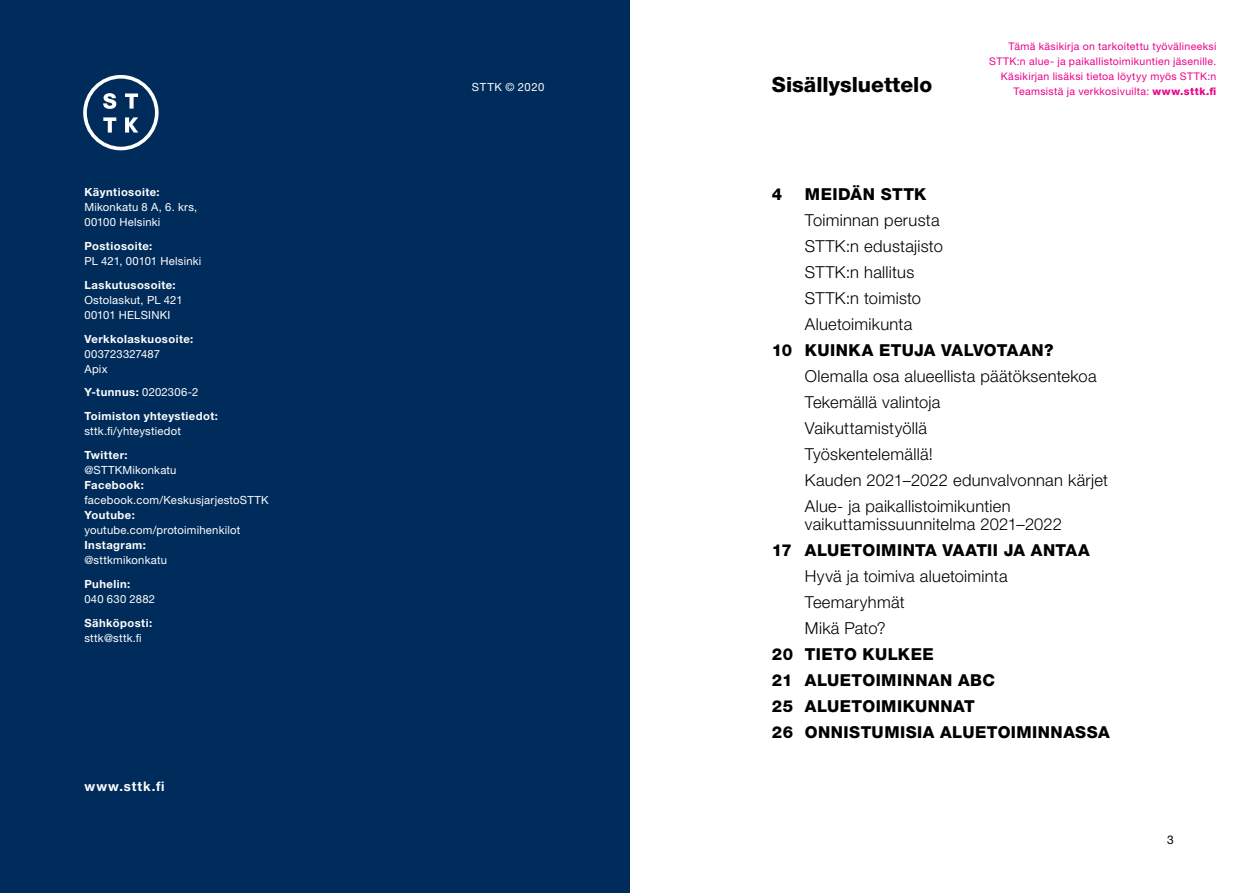
<style>
.page{position:relative;width:1259px;height:893px;background:#fff}
.page>*{position:absolute;margin:0;border:0;box-sizing:border-box;transform-origin:0 0}
.t1{font:800 21px "Helvetica Neue LT Std";color:#000}
.t2{font:300 16.5px/26px "Helvetica Neue LT Std";letter-spacing:.015em;color:#000}
.t3{font:800 16.5px/26px "Helvetica Neue LT Std";letter-spacing:.025em;color:#000}
.t4{font:700 13.2px "Helvetica Neue LT Std";letter-spacing:.075em;color:#fff}
.t5{font:12px "Helvetica Neue LT Std";color:#000}
.t6{font:11.25px/15px "Helvetica Neue LT Std";letter-spacing:.02em;color:#fff}
.t7{font:700 11.25px/23.9px "Helvetica Neue LT Std";letter-spacing:.04em;color:#fff}
.t8{font:11.25px "Helvetica Neue LT Std";letter-spacing:.055em;color:#fff}
.t9{font:10.5px/15px "Helvetica Neue LT Std";letter-spacing:.03em;color:#ec008c;text-align:right}
.s1{font-weight:400}
.s2{font-weight:800}
</style>
<div class="page">
<div style="left:0;top:0;width:629px;height:893px;background:#002c5b"></div>
<svg style="left:83px;top:75px;width:76px;height:75px"></svg>
<p class="t7" style="left:84px;top:180px;width:77px">Käyntiosoite:</p>
<p class="t6" style="left:84px;top:199px;width:114px">Mikonkatu 8 A, 6. krs,<br>00100 Helsinki</p>
<p class="t7" style="left:84px;top:234px;width:69px">Postiosoite:</p>
<p class="t6" style="left:84px;top:253px;width:118px">PL 421, 00101 Helsinki</p>
<p class="t7" style="left:84px;top:273px;width:93px">Laskutusosoite:</p>
<p class="t6" style="left:84px;top:292px;width:100px">Ostolaskut, PL 421<br>00101 HELSINKI</p>
<p class="t7" style="left:84px;top:326px;width:110px">Verkkolaskuosoite:</p>
<p class="t6" style="left:84px;top:346px;width:77px">003723327487<br>Apix</p>
<p class="t7" style="left:84px;top:380px;width:135px">Y-tunnus: <span class="s1">0202306-2<br></span>Toimiston yhteystiedot:</p>
<p class="t6" style="left:84px;top:424px;width:98px">sttk.fi/yhteystiedot</p>
<p class="t7" style="left:84px;top:443px;width:45px">Twitter:</p>
<p class="t6" style="left:84px;top:462px;width:94px">@STTKMikonkatu</p>
<p class="t7" style="left:84px;top:473px;width:61px">Facebook:</p>
<p class="t6" style="left:84px;top:492px;width:186px">facebook.com/KeskusjarjestoSTTK</p>
<p class="t7" style="left:84px;top:503px;width:52px">Youtube:</p>
<p class="t6" style="left:84px;top:522px;width:157px">youtube.com/protoimihenkilot</p>
<p class="t7" style="left:84px;top:533px;width:63px">Instagram:</p>
<p class="t6" style="left:84px;top:552px;width:84px">@sttkmikonkatu</p>
<p class="t7" style="left:84px;top:572px;width:47px">Puhelin:</p>
<p class="t6" style="left:84px;top:591px;width:72px">040 630 2882</p>
<p class="t7" style="left:84px;top:611px;width:69px">Sähköposti:</p>
<p class="t6" style="left:84px;top:630px;width:59px">sttk@sttk.fi</p>
<p class="t4" style="left:84px;top:778px;width:82px">www.sttk.fi</p>
<p class="t8" style="left:472px;top:81px;width:74px">STTK © 2020</p>
<p class="t1" style="left:772px;top:72px;width:162px">Sisällysluettelo</p>
<p class="t9" style="left:989px;top:39px;width:229px">Tämä käsikirja on tarkoitettu työvälineeksi STTK:n alue- ja paikallistoimikuntien jäsenille.<br>Käsikirjan lisäksi tietoa löytyy myös STTK:n Teamsistä ja verkkosivuilta: <span class="s2">www.sttk.fi</span></p>
<p class="t3" style="left:772px;top:181px;width:12px">4</p>
<p class="t3" style="left:805px;top:181px;width:123px">MEIDÄN STTK</p>
<p class="t2" style="left:805px;top:207px;width:139px">Toiminnan perusta<br>STTK:n edustajisto<br>STTK:n hallitus<br>STTK:n toimisto<br>Aluetoimikunta</p>
<p class="t3" style="left:772px;top:337px;width:283px">10 KUINKA ETUJA VALVOTAAN?</p>
<p class="t2" style="left:805px;top:363px;width:305px">Olemalla osa alueellista päätöksentekoa<br>Tekemällä valintoja<br>Vaikuttamistyöllä<br>Työskentelemällä!<br>Kauden 2021–2022 edunvalvonnan kärjet<br>Alue- ja paikallistoimikuntien</p>
<p class="t2" style="left:805px;top:511px;width:258px">vaikuttamissuunnitelma 2021–2022</p>
<p class="t3" style="left:772px;top:537px;width:319px">17 ALUETOIMINTA VAATII JA ANTAA</p>
<p class="t2" style="left:805px;top:563px;width:204px">Hyvä ja toimiva aluetoiminta<br>Teemaryhmät<br>Mikä Pato?</p>
<p class="t3" style="left:772px;top:641px;width:339px">20 TIETO KULKEE<br>21 ALUETOIMINNAN ABC<br>25 ALUETOIMIKUNNAT<br>26 ONNISTUMISIA ALUETOIMINNASSA</p>
<p class="t5" style="left:1167px;top:833px;width:8px">3</p>
</div>
